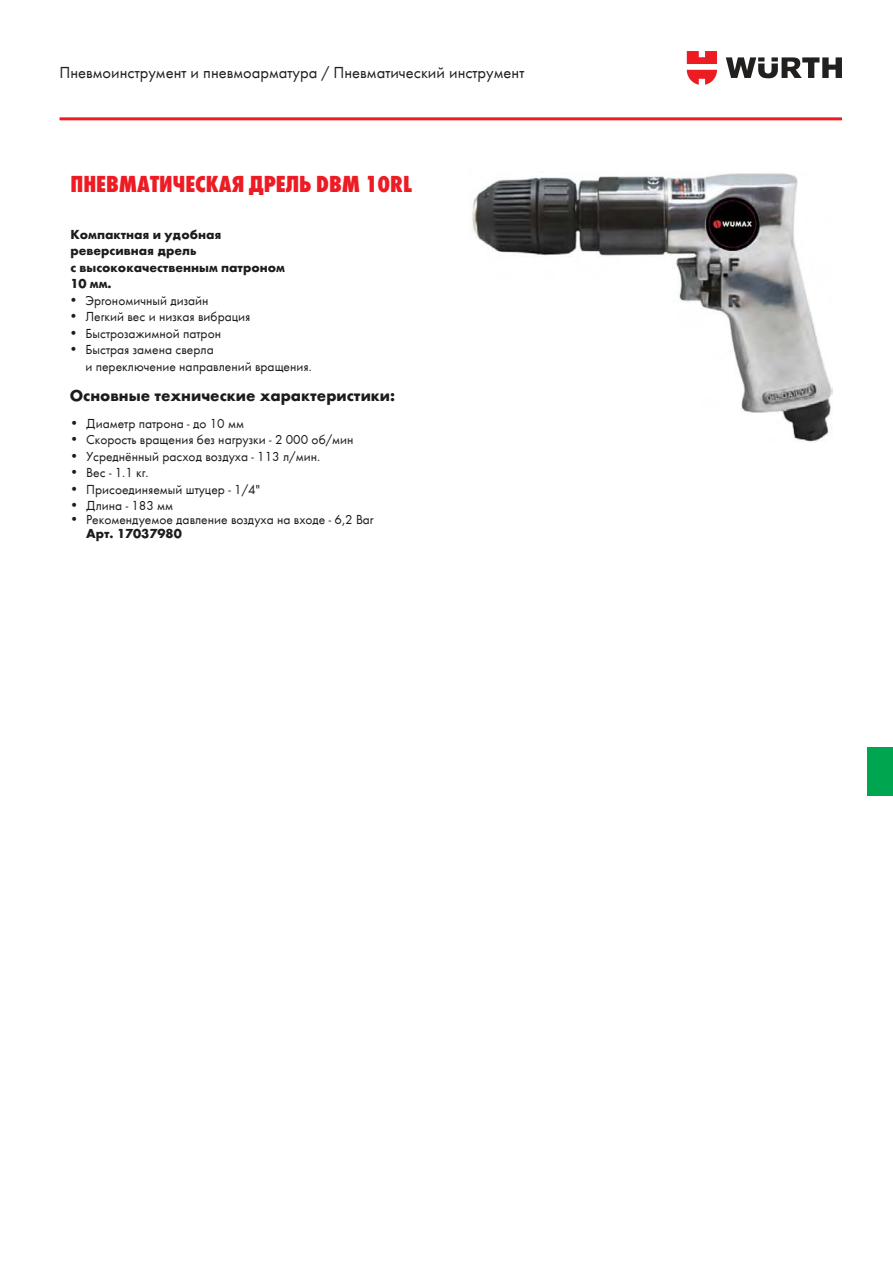
<style>
.page{position:relative;width:893px;height:1263px;background:#fff}
.page>*{position:absolute;margin:0;border:0;box-sizing:border-box;transform-origin:0 0}
.t1{font:24px "Wuerth Extra Bold Cond Caps";color:#ed1c24}
.t2{font:16.5px "Wuerth";color:#221f1f}
.t3{font:700 16.5px "Wuerth";color:#1c1c1a}
.t4{font:13.5px/16.5px "Wuerth";color:#1c1c1a}
.t5{font:700 13.5px/16.5px "Wuerth";color:#1c1c1a}
.s1{font-weight:700}
</style>
<div class="page">
<svg style="left:687px;top:51px;width:30px;height:34px"></svg>
<svg style="left:726px;top:57px;width:116px;height:21px"></svg>
<div style="left:867px;top:747px;width:26px;height:49px;background:#00a550"></div>
<hr style="left:60px;top:117px;width:782px;height:3px;background:#ed1c24">
<img style="left:471px;top:173px;width:361px;height:269px">
<p class="t2" style="left:60px;top:61px;width:466px">Пневмоинструмент и пневмоарматура / Пневматический инструмент</p>
<h1 class="t1" style="left:70px;top:167px;width:343px">Пневматическая дрель DBM 10RL</h1>
<p class="t5" style="left:70px;top:225px;width:216px">Компактная и удобная реверсивная дрель<br>с высококачественным патроном<br>10 мм.</p>
<p class="t4" style="left:70px;top:291px;width:140px">• Эргономичный дизайн</p>
<p class="t4" style="left:70px;top:308px;width:182px">• Легкий вес и низкая вибрация</p>
<p class="t4" style="left:70px;top:324px;width:152px">• Быстрозажимной патрон</p>
<p class="t4" style="left:85px;top:341px;width:228px;text-indent:-15px">• Быстрая замена сверла<br>и переключение направлений вращения.</p>
<p class="t3" style="left:70px;top:384px;width:327px">Основные технические характеристики:</p>
<p class="t4" style="left:71px;top:414px;width:174px">• Диаметр патрона - до 10 мм</p>
<p class="t4" style="left:71px;top:431px;width:284px">• Скорость вращения без нагрузки - 2 000 об/мин</p>
<p class="t4" style="left:71px;top:447px;width:251px">• Усреднённый расход воздуха - 113 л/мин.</p>
<p class="t4" style="left:71px;top:464px;width:79px">• Вес - 1.1 кг.</p>
<p class="t4" style="left:71px;top:480px;width:190px">• Присоединяемый штуцер - 1/4"</p>
<p class="t4" style="left:71px;top:497px;width:104px">• Длина - 183 мм</p>
<p class="t4" style="left:86px;top:512px;width:289px;line-height:13.6px;text-indent:-15px">• Рекомендуемое давление воздуха на входе - 6,2 Bar<br><span class="s1">Арт.</span> <span class="s1">17037980</span></p>
</div>
